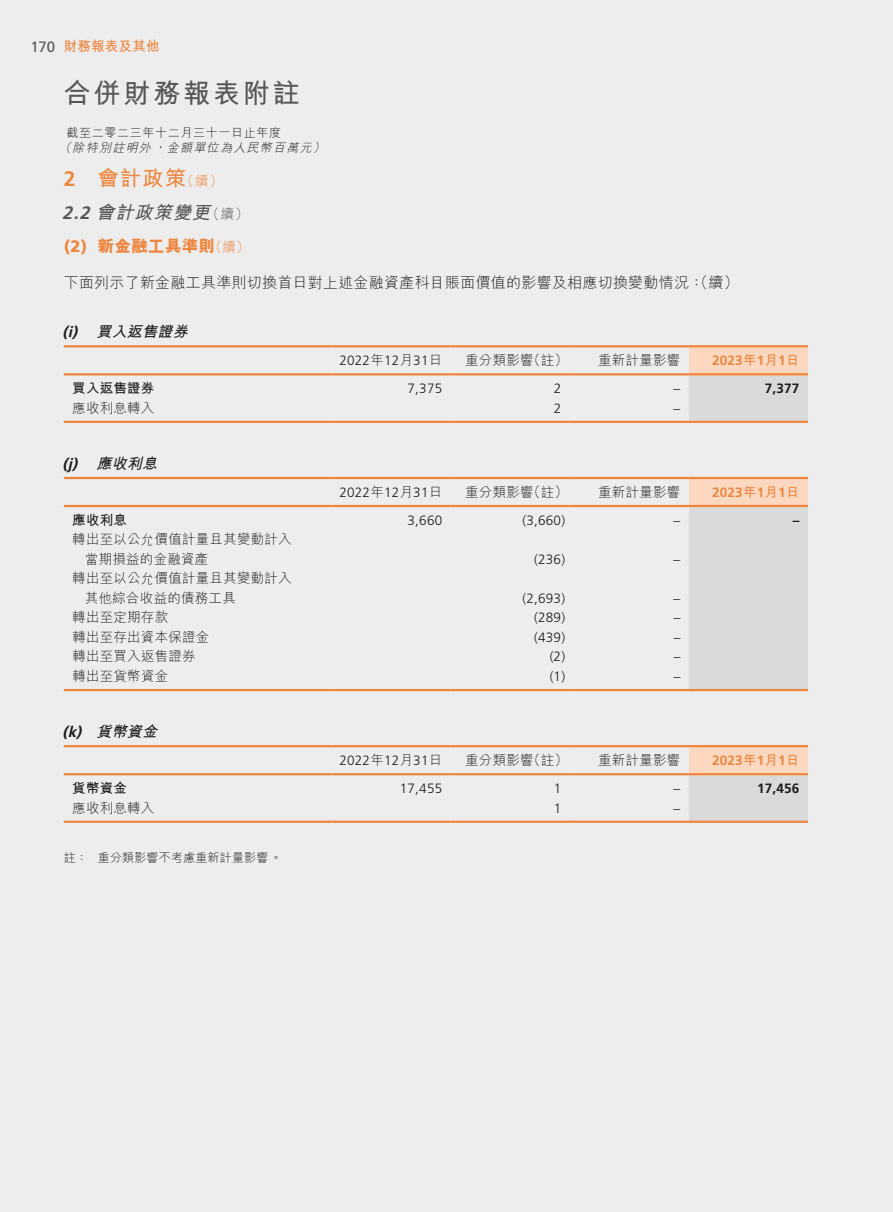
<style>
.page{position:relative;width:893px;height:1212px;background:#ededed}
.page>*{position:absolute;margin:0;border:0;box-sizing:border-box;transform-origin:0 0}
.t1{font:700 27px "M Hei HK";letter-spacing:.105em;color:#575756}
.t2{font:700 21px "M Hei HK";color:#ee863e}
.t3{font:italic 700 18px "M Hei HK";color:#575756}
.t4{font:800 16.5px "M Hei HK";letter-spacing:.02em;color:#ee863e}
.t5{font:300 15px "M Hei HK";letter-spacing:.015em;color:#1c1c1b}
.t6{font:italic 700 15px "M Hei HK";color:#1c1c1b}
.t7{font:15px "Frutiger LT Std";color:#575756}
.t8{font:300 13.5px/19.5px "M Hei HK";letter-spacing:.015em;color:#1c1c1b}
.t9{font:300 13.5px "Frutiger LT Std";letter-spacing:.015em;color:#1c1c1b}
.t10{font:700 13.5px "Frutiger LT Std";letter-spacing:.015em;color:#ee863e}
.t11{font:700 13.5px "M Hei HK";letter-spacing:.015em;color:#1c1c1b}
.t12{font:700 13.5px "Frutiger LT Std";letter-spacing:.015em;color:#1c1c1b}
.t13{font:700 13.5px "M Hei HK";letter-spacing:.015em;color:#ee863e}
.t14{font:italic 300 12px "M Hei HK";color:#1c1c1b}
.t15{font:300 12px "M Hei HK";letter-spacing:.055em;color:#1c1c1b}
.t16{font:300 12px "M Hei HK";letter-spacing:.015em;color:#1c1c1b}
.s1{font-family:"Frutiger LT Std"}
.s2{font-weight:300;font-size:13.5px}
.s3{font-weight:300;font-style:normal;font-size:13.5px}
.s4{font-family:"Frutiger LT Std";font-weight:900}
.s5{font-family:"M Hei HK"}
</style>
<div class="page">
<svg style="left:689px;top:347px;width:119px;height:74px;background:#e6d7ce"></svg>
<hr style="left:64px;top:345px;width:268px;height:2px;background:#ee863e">
<hr style="left:332px;top:345px;width:119px;height:2px;background:#ee863e">
<hr style="left:451px;top:345px;width:119px;height:2px;background:#ee863e">
<hr style="left:570px;top:345px;width:119px;height:2px;background:#ee863e">
<hr style="left:689px;top:345px;width:119px;height:2px;background:#ee863e">
<hr style="left:64px;top:373px;width:268px;height:2px;background:#ee863e">
<hr style="left:332px;top:373px;width:119px;height:2px;background:#ee863e">
<hr style="left:451px;top:373px;width:119px;height:2px;background:#ee863e">
<hr style="left:570px;top:373px;width:119px;height:2px;background:#ee863e">
<hr style="left:689px;top:373px;width:119px;height:2px;background:#ee863e">
<hr style="left:64px;top:421px;width:268px;height:2px;background:#ee863e">
<hr style="left:332px;top:421px;width:119px;height:2px;background:#ee863e">
<hr style="left:451px;top:421px;width:119px;height:2px;background:#ee863e">
<hr style="left:570px;top:421px;width:119px;height:2px;background:#ee863e">
<hr style="left:689px;top:421px;width:119px;height:2px;background:#ee863e">
<svg style="left:689px;top:479px;width:119px;height:210px;background:#ded9d6"></svg>
<hr style="left:64px;top:477px;width:268px;height:2px;background:#ee863e">
<hr style="left:332px;top:477px;width:119px;height:2px;background:#ee863e">
<hr style="left:451px;top:477px;width:119px;height:2px;background:#ee863e">
<hr style="left:570px;top:477px;width:119px;height:2px;background:#ee863e">
<hr style="left:689px;top:477px;width:119px;height:2px;background:#ee863e">
<hr style="left:64px;top:505px;width:268px;height:2px;background:#ee863e">
<hr style="left:332px;top:505px;width:119px;height:2px;background:#ee863e">
<hr style="left:451px;top:505px;width:119px;height:2px;background:#ee863e">
<hr style="left:570px;top:505px;width:119px;height:2px;background:#ee863e">
<hr style="left:689px;top:505px;width:119px;height:2px;background:#ee863e">
<hr style="left:64px;top:689px;width:268px;height:2px;background:#ee863e">
<hr style="left:332px;top:689px;width:119px;height:2px;background:#ee863e">
<hr style="left:451px;top:689px;width:119px;height:2px;background:#ee863e">
<hr style="left:570px;top:689px;width:119px;height:2px;background:#ee863e">
<hr style="left:689px;top:689px;width:119px;height:2px;background:#ee863e">
<svg style="left:689px;top:747px;width:119px;height:73px;background:#e6d8cf"></svg>
<hr style="left:64px;top:745px;width:268px;height:2px;background:#ee863e">
<hr style="left:332px;top:745px;width:119px;height:2px;background:#ee863e">
<hr style="left:451px;top:745px;width:119px;height:2px;background:#ee863e">
<hr style="left:570px;top:745px;width:119px;height:2px;background:#ee863e">
<hr style="left:689px;top:745px;width:119px;height:2px;background:#ee863e">
<hr style="left:64px;top:773px;width:268px;height:2px;background:#ee863e">
<hr style="left:332px;top:773px;width:119px;height:2px;background:#ee863e">
<hr style="left:451px;top:773px;width:119px;height:2px;background:#ee863e">
<hr style="left:570px;top:773px;width:119px;height:2px;background:#ee863e">
<hr style="left:689px;top:773px;width:119px;height:2px;background:#ee863e">
<hr style="left:64px;top:820px;width:268px;height:3px;background:#ee863e">
<hr style="left:332px;top:820px;width:119px;height:3px;background:#ee863e">
<hr style="left:451px;top:820px;width:119px;height:3px;background:#ee863e">
<hr style="left:570px;top:820px;width:119px;height:3px;background:#ee863e">
<hr style="left:689px;top:820px;width:119px;height:3px;background:#ee863e">
<p class="t7" style="left:30px;top:38px;width:26px">170</p>
<p class="t13" style="left:64px;top:36px;width:97px">財務報表及其他</p>
<h1 class="t1" style="left:64px;top:73px;width:238px">合併財務報表附註</h1>
<p class="t15" style="left:66px;top:124px;width:216px">截至二零二三年十二月三十一日止年度</p>
<p class="t14" style="left:59px;top:139px;width:271px">（除特別註明外，金額單位為人民幣百萬元）</p>
<h2 class="t2" style="left:64px;top:163px;width:161px"><span class="s1">2</span> 會計政策<span class="s2">（續）</span></h2>
<h3 class="t3" style="left:62px;top:199px;width:188px"><span class="s1">2.2</span> 會計政策變更<span class="s3">（續）</span></h3>
<p class="t4" style="left:64px;top:235px;width:187px"><span class="s4">(2)</span> 新金融工具準則<span class="s2">（續）</span></p>
<p class="t5" style="left:64px;top:271px;width:676px">下面列示了新金融工具準則切換首日對上述金融資產科目賬面價值的影響及相應切換變動情況：（續）</p>
<p class="t6" style="left:62px;top:321px;width:131px"><span class="s1">(i)</span> 買入返售證券</p>
<p class="t9" style="left:339px;top:353px;width:104px">2022<span class="s5">年</span>12<span class="s5">月</span>31<span class="s5">日</span></p>
<p class="t8" style="left:465px;top:350px;width:104px">重分類影響（註）</p>
<p class="t8" style="left:598px;top:350px;width:84px">重新計量影響</p>
<p class="t10" style="left:712px;top:353px;width:89px">2023<span class="s5">年</span>1<span class="s5">月</span>1<span class="s5">日</span></p>
<p class="t11" style="left:72px;top:378px;width:84px">買入返售證券</p>
<p class="t9" style="left:408px;top:381px;width:36px">7,375</p>
<p class="t9" style="left:554px;top:381px;width:9px">2</p>
<p class="t9" style="left:674px;top:381px;width:8px">–</p>
<p class="t12" style="left:765px;top:381px;width:36px">7,377</p>
<p class="t8" style="left:72px;top:397px;width:84px">應收利息轉入</p>
<p class="t9" style="left:554px;top:400px;width:9px">2</p>
<p class="t9" style="left:674px;top:400px;width:8px">–</p>
<p class="t6" style="left:62px;top:452px;width:101px"><span class="s1">(j)</span> 應收利息</p>
<p class="t9" style="left:339px;top:485px;width:104px">2022<span class="s5">年</span>12<span class="s5">月</span>31<span class="s5">日</span></p>
<p class="t8" style="left:465px;top:482px;width:104px">重分類影響（註）</p>
<p class="t8" style="left:598px;top:482px;width:84px">重新計量影響</p>
<p class="t10" style="left:712px;top:484px;width:89px">2023<span class="s5">年</span>1<span class="s5">月</span>1<span class="s5">日</span></p>
<p class="t11" style="left:72px;top:510px;width:56px">應收利息</p>
<p class="t9" style="left:408px;top:513px;width:36px">3,660</p>
<p class="t9" style="left:522px;top:513px;width:44px">(3,660)</p>
<p class="t9" style="left:674px;top:513px;width:8px">–</p>
<p class="t12" style="left:793px;top:512px;width:8px">–</p>
<p class="t8" style="left:85px;top:529px;width:208px;text-indent:-13px">轉出至以公允價值計量且其變動計入當期損益的金融資產</p>
<p class="t9" style="left:534px;top:552px;width:32px">(236)</p>
<p class="t9" style="left:674px;top:552px;width:8px">–</p>
<p class="t8" style="left:85px;top:568px;width:208px;text-indent:-13px">轉出至以公允價值計量且其變動計入其他綜合收益的債務工具</p>
<p class="t9" style="left:522px;top:591px;width:44px">(2,693)</p>
<p class="t9" style="left:674px;top:591px;width:8px">–</p>
<p class="t8" style="left:72px;top:607px;width:97px">轉出至定期存款</p>
<p class="t9" style="left:534px;top:610px;width:32px">(289)</p>
<p class="t9" style="left:674px;top:610px;width:8px">–</p>
<p class="t8" style="left:72px;top:627px;width:139px">轉出至存出資本保證金</p>
<p class="t9" style="left:534px;top:630px;width:32px">(439)</p>
<p class="t9" style="left:674px;top:630px;width:8px">–</p>
<p class="t8" style="left:72px;top:646px;width:125px">轉出至買入返售證券</p>
<p class="t9" style="left:550px;top:649px;width:17px">(2)</p>
<p class="t9" style="left:674px;top:649px;width:8px">–</p>
<p class="t8" style="left:72px;top:666px;width:97px">轉出至貨幣資金</p>
<p class="t9" style="left:550px;top:669px;width:17px">(1)</p>
<p class="t9" style="left:674px;top:669px;width:8px">–</p>
<p class="t6" style="left:62px;top:720px;width:101px"><span class="s1">(k)</span> 貨幣資金</p>
<p class="t9" style="left:339px;top:753px;width:104px">2022<span class="s5">年</span>12<span class="s5">月</span>31<span class="s5">日</span></p>
<p class="t8" style="left:465px;top:750px;width:104px">重分類影響（註）</p>
<p class="t8" style="left:598px;top:750px;width:84px">重新計量影響</p>
<p class="t10" style="left:712px;top:752px;width:89px">2023<span class="s5">年</span>1<span class="s5">月</span>1<span class="s5">日</span></p>
<p class="t11" style="left:72px;top:778px;width:56px">貨幣資金</p>
<p class="t9" style="left:400px;top:781px;width:44px">17,455</p>
<p class="t9" style="left:554px;top:781px;width:9px">1</p>
<p class="t9" style="left:674px;top:781px;width:8px">–</p>
<p class="t12" style="left:757px;top:780px;width:44px">17,456</p>
<p class="t8" style="left:72px;top:797px;width:84px">應收利息轉入</p>
<p class="t9" style="left:554px;top:800px;width:9px">1</p>
<p class="t9" style="left:674px;top:800px;width:8px">–</p>
<p class="t16" style="left:64px;top:849px;width:220px">註： 重分類影響不考慮重新計量影響。</p>
</div>
